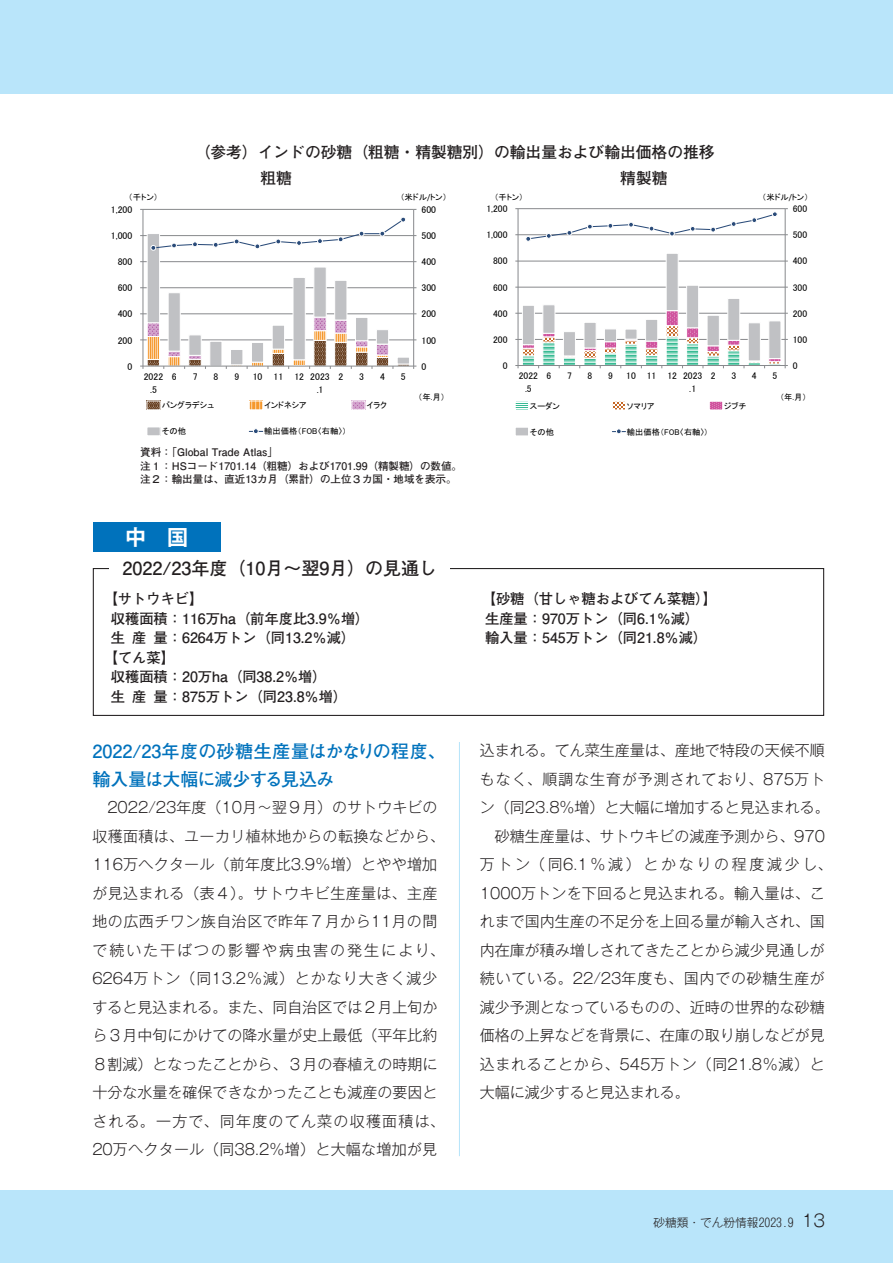
<style>
.page{position:relative;width:893px;height:1263px;background:#fff}
.page>*{position:absolute;margin:0;border:0;box-sizing:border-box;transform-origin:0 0}
.t1{font:700 21px "Koz Go Pr 6 N";color:#fff}
.t2{font:700 18px/28.5px "Futo Go B101 Pr 5";color:#0072bc}
.t3{font:700 18px "Futo Go B101 Pr 5";color:#231f20}
.t4{font:700 15.75px/25.3px "Futo Go B101 Pr 5";color:#231f20}
.t5{font:300 15px/28.5px "Gothic MB101 Pr 5";letter-spacing:.02em;color:#231f20;text-align:center}
.t6{font:300 15px "Gothic MB101 Pr 5";color:#231f20}
.t7{font:300 15px "Gothic MB101 Pr 5";letter-spacing:.045em;color:#231f20}
.t8{font:300 15px "Gothic MB101 Pr 5";letter-spacing:.05em;color:#231f20}
.t9{font:300 15px "Gothic MB101 Pr 5";letter-spacing:.06em;color:#231f20}
.t10{font:300 15px "Gothic MB101 Pr 5";letter-spacing:.18em;color:#231f20}
.t11{font:700 14.25px/19.5px "Futo Go B101 Pr 5";color:#231f20}
.t12{font:300 11.7px "Gothic MB101 Pr 5";color:#231f20}
.t13{font:700 10.5px/13.5px "Futo Go B101 Pr 5";color:#231f20}
.t14{font:9.75px/12.6px "MS P Gothic";color:#000;text-align:center}
.t15{font:9.6px/12.6px "MS P Gothic";letter-spacing:.005em;color:#000;text-align:center}
.t16{font:8.4px "MS P Gothic";letter-spacing:-.005em;color:#000}
.t17{font:8.25px "MS P Gothic";letter-spacing:-.005em;color:#000}
.s1{font-family:"Calibri"}
.s2{font-size:16.95px}
</style>
<div class="page">
<div style="left:0;top:1191px;width:893px;height:72px;background:#b9e5fa"></div>
<div style="left:0;top:0;width:893px;height:94px;background:#b9e5fa"></div>
<hr style="left:459px;top:144px;width:1px;height:1012px;background:#b9e5fa">
<div style="left:93px;top:141px;width:732px;height:600px;background:#fff"></div>
<div style="left:93px;top:522px;width:127px;height:30px;background:#0072bc"></div>
<div style="left:93px;top:568px;width:731px;height:148px;border:1px solid #231f20"></div>
<div style="left:110px;top:559px;width:340px;height:19px;background:#fff"></div>
<hr style="left:143px;top:209px;width:271px;height:1px;background:#87898c">
<hr style="left:413px;top:209px;width:1px;height:157px;background:#87898c">
<hr style="left:143px;top:209px;width:1px;height:157px;background:#87898c">
<svg style="left:140px;top:217px;width:276px;height:152px"></svg>
<svg style="left:149px;top:403px;width:9px;height:5px"></svg>
<svg style="left:251px;top:403px;width:10px;height:5px"></svg>
<div style="left:249px;top:401px;width:14px;height:9px;border:1px solid #fff"></div>
<svg style="left:354px;top:403px;width:9px;height:5px"></svg>
<div style="left:352px;top:401px;width:13px;height:9px;border:1px solid #fff"></div>
<div style="left:147px;top:427px;width:13px;height:9px;background:#c0c1c4"></div>
<div style="left:147px;top:427px;width:13px;height:9px;border:1px solid #fff"></div>
<svg style="left:249px;top:428px;width:14px;height:6px"></svg>
<hr style="left:518px;top:234px;width:267px;height:1px;background:#87898c">
<hr style="left:518px;top:208px;width:267px;height:1px;background:#87898c">
<hr style="left:785px;top:209px;width:1px;height:156px;background:#87898c">
<hr style="left:518px;top:209px;width:1px;height:156px;background:#87898c">
<svg style="left:515px;top:253px;width:273px;height:115px"></svg>
<svg style="left:525px;top:212px;width:253px;height:30px"></svg>
<svg style="left:517px;top:403px;width:10px;height:5px"></svg>
<div style="left:515px;top:401px;width:14px;height:9px;border:1px solid #fff"></div>
<svg style="left:614px;top:403px;width:10px;height:5px"></svg>
<div style="left:612px;top:401px;width:14px;height:9px;border:1px solid #fff"></div>
<svg style="left:711px;top:403px;width:10px;height:5px"></svg>
<div style="left:709px;top:401px;width:14px;height:9px;border:1px solid #fff"></div>
<div style="left:515px;top:427px;width:13px;height:9px;background:#c0c1c4"></div>
<div style="left:515px;top:427px;width:14px;height:9px;border:1px solid #fff"></div>
<svg style="left:612px;top:429px;width:13px;height:5px"></svg>
<p class="t4" style="left:260px;top:139px;width:456px;text-indent:-66px">（参考）インドの砂糖（粗糖・精製糖別）の輸出量および輸出価格の推移粗糖</p>
<p class="t4" style="left:620px;top:164px;width:49px">精製糖</p>
<p class="t16" style="left:129px;top:193px;width:31px">（千トン）</p>
<p class="t16" style="left:400px;top:193px;width:48px">（米ドル<span class="s1">/</span>トン）</p>
<p class="t17" style="left:494px;top:193px;width:30px">（千トン）</p>
<p class="t17" style="left:762px;top:193px;width:48px">（米ドル<span class="s1">/</span>トン）</p>
<p class="t14" style="left:111px;top:203px;width:23px">1,200</p>
<p class="t14" style="left:421px;top:203px;width:16px">600</p>
<p class="t15" style="left:486px;top:202px;width:23px">1,200</p>
<p class="t15" style="left:793px;top:202px;width:16px">600</p>
<p class="t14" style="left:111px;top:229px;width:23px">1,000</p>
<p class="t14" style="left:421px;top:229px;width:16px">500</p>
<p class="t15" style="left:486px;top:229px;width:23px">1,000</p>
<p class="t15" style="left:793px;top:229px;width:16px">500</p>
<p class="t14" style="left:118px;top:255px;width:16px">800</p>
<p class="t14" style="left:421px;top:255px;width:16px">400</p>
<p class="t15" style="left:493px;top:255px;width:16px">800</p>
<p class="t15" style="left:793px;top:255px;width:16px">400</p>
<p class="t14" style="left:118px;top:281px;width:16px">600</p>
<p class="t14" style="left:421px;top:281px;width:16px">300</p>
<p class="t15" style="left:493px;top:281px;width:16px">600</p>
<p class="t15" style="left:793px;top:281px;width:16px">300</p>
<p class="t14" style="left:118px;top:308px;width:16px">400</p>
<p class="t14" style="left:421px;top:308px;width:16px">200</p>
<p class="t15" style="left:493px;top:307px;width:16px">400</p>
<p class="t15" style="left:793px;top:307px;width:16px">200</p>
<p class="t14" style="left:118px;top:334px;width:16px">200</p>
<p class="t14" style="left:421px;top:334px;width:16px">100</p>
<p class="t15" style="left:493px;top:333px;width:16px">200</p>
<p class="t15" style="left:793px;top:333px;width:16px">100</p>
<p class="t14" style="left:127px;top:360px;width:6px">0</p>
<p class="t14" style="left:421px;top:360px;width:6px">0</p>
<p class="t15" style="left:503px;top:359px;width:6px">0</p>
<p class="t15" style="left:793px;top:359px;width:6px">0</p>
<p class="t14" style="left:144px;top:370px;width:21px">2022 .5</p>
<p class="t14" style="left:172px;top:370px;width:6px">6</p>
<p class="t14" style="left:193px;top:370px;width:6px">7</p>
<p class="t14" style="left:214px;top:370px;width:6px">8</p>
<p class="t14" style="left:234px;top:370px;width:6px">9</p>
<p class="t14" style="left:317px;top:370px;width:15px;text-align:left;text-indent:-64px">10 11 12 2023 .1</p>
<p class="t14" style="left:338px;top:370px;width:6px">2</p>
<p class="t14" style="left:359px;top:370px;width:6px">3</p>
<p class="t14" style="left:380px;top:370px;width:6px">4</p>
<p class="t14" style="left:401px;top:370px;width:6px">5</p>
<p class="t16" style="left:162px;top:401px;width:54px">バングラデシュ</p>
<p class="t16" style="left:264px;top:401px;width:44px">インドネシア</p>
<p class="t16" style="left:367px;top:401px;width:22px">イラク</p>
<p class="t16" style="left:162px;top:427px;width:26px">その他</p>
<p class="t16" style="left:264px;top:427px;width:83px">輸出価格（FOB〈右軸〉)</p>
<p class="t16" style="left:418px;top:392px;width:28px">（年.月）</p>
<p class="t13" style="left:140px;top:445px;width:323px">資料：「Global Trade Atlas」<br>注１：HSコード1701.14（粗糖）および1701.99（精製糖）の数値。注２：輸出量は、直近13カ月（累計）の上位３カ国・地域を表示。</p>
<h1 class="t1" style="left:125px;top:526px;width:64px">中　国</h1>
<p class="t3" style="left:123px;top:554px;width:316px">2022/23年度（10月～翌9月）の見通し</p>
<p class="t15" style="left:519px;top:370px;width:21px">2022 .5</p>
<p class="t15" style="left:546px;top:370px;width:6px">6</p>
<p class="t15" style="left:567px;top:370px;width:6px">7</p>
<p class="t15" style="left:588px;top:370px;width:6px">8</p>
<p class="t15" style="left:608px;top:370px;width:6px">9</p>
<p class="t15" style="left:689px;top:370px;width:15px;text-align:left;text-indent:-63px">10 11 12 2023 .1</p>
<p class="t15" style="left:711px;top:370px;width:6px">2</p>
<p class="t15" style="left:731px;top:370px;width:6px">3</p>
<p class="t15" style="left:752px;top:370px;width:6px">4</p>
<p class="t15" style="left:772px;top:370px;width:6px">5</p>
<p class="t17" style="left:780px;top:393px;width:28px">（年.月）</p>
<p class="t17" style="left:530px;top:401px;width:32px">スーダン</p>
<p class="t17" style="left:627px;top:401px;width:29px">ソマリア</p>
<p class="t17" style="left:724px;top:401px;width:24px">ジブチ</p>
<p class="t17" style="left:530px;top:427px;width:26px">その他</p>
<p class="t17" style="left:627px;top:427px;width:82px">輸出価格（FOB〈右軸〉)</p>
<p class="t11" style="left:104px;top:588px;width:101px">【サトウキビ】</p>
<p class="t11" style="left:482px;top:588px;width:237px">【砂糖（甘しゃ糖およびてん菜糖）】</p>
<p class="t11" style="left:111px;top:608px;width:260px">収穫面積：116万ha（前年度比3.9％増）</p>
<p class="t11" style="left:485px;top:608px;width:216px">生産量：970万トン（同6.1％減）</p>
<p class="t11" style="left:111px;top:627px;width:246px">生産量：6264万トン（同13.2％減）</p>
<p class="t11" style="left:485px;top:627px;width:224px">輸入量：545万トン（同21.8％減）</p>
<p class="t11" style="left:111px;top:647px;width:238px;text-indent:-7px">【てん菜】<br>収穫面積：20万ha（同38.2％増）<br>生産量：875万トン（同23.8％増）</p>
<p class="t2" style="left:92px;top:736px;width:355px">2022/23年度の砂糖生産量はかなりの程度、輸入量は大幅に減少する見込み</p>
<p class="t5" style="left:92px;top:792px;width:354px">2022/23年度（10月～翌９月）のサトウキビの<br>収穫面積は、ユーカリ植林地からの転換などから、<br>116万へクタール（前年度比3.9％増）とやや増加が見込まれる（表４）。サトウキビ生産量は、主産地の広西チワン族自治区で昨年７月から11月の間で続いた干ばつの影響や病虫害の発生により、<br>6264万トン（同13.2％減）とかなり大きく減少すると見込まれる。また、同自治区では２月上旬から３月中旬にかけての降水量が史上最低（平年比約<br>８割減）となったことから、３月の春植えの時期に十分な水量を確保できなかったことも減産の要因とされる。一方で、同年度のてん菜の収穫面積は、<br>20万ヘクタール（同38.2％増）と大幅な増加が見</p>
<p class="t6" style="left:480px;top:738px;width:346px">込まれる。てん菜生産量は、産地で特段の天候不順</p>
<p class="t9" style="left:480px;top:767px;width:347px">もなく、順調な生育が予測されており、875万ト</p>
<p class="t6" style="left:480px;top:795px;width:351px">ン（同23.8％増）と大幅に増加すると見込まれる。</p>
<p class="t6" style="left:495px;top:824px;width:331px">砂糖生産量は、サトウキビの減産予測から、970</p>
<p class="t10" style="left:480px;top:852px;width:354px">万トン（同6.1％減）とかなりの程度減少し、</p>
<p class="t6" style="left:480px;top:881px;width:346px">1000万トンを下回ると見込まれる。輸入量は、こ</p>
<p class="t6" style="left:480px;top:909px;width:346px">れまで国内生産の不足分を上回る量が輸入され、国</p>
<p class="t6" style="left:480px;top:938px;width:346px">内在庫が積み増しされてきたことから減少見通しが</p>
<p class="t8" style="left:480px;top:966px;width:346px">続いている。22/23年度も、国内での砂糖生産が</p>
<p class="t6" style="left:480px;top:995px;width:346px">減少予測となっているものの、近時の世界的な砂糖</p>
<p class="t6" style="left:480px;top:1023px;width:346px">価格の上昇などを背景に、在庫の取り崩しなどが見</p>
<p class="t7" style="left:480px;top:1052px;width:346px">込まれることから、545万トン（同21.8％減）と</p>
<p class="t6" style="left:480px;top:1080px;width:211px">大幅に減少すると見込まれる。</p>
<p class="t12" style="left:653px;top:1212px;width:173px">砂糖類・でん粉情報2023.9 <span class="s2">13</span></p>
</div>
